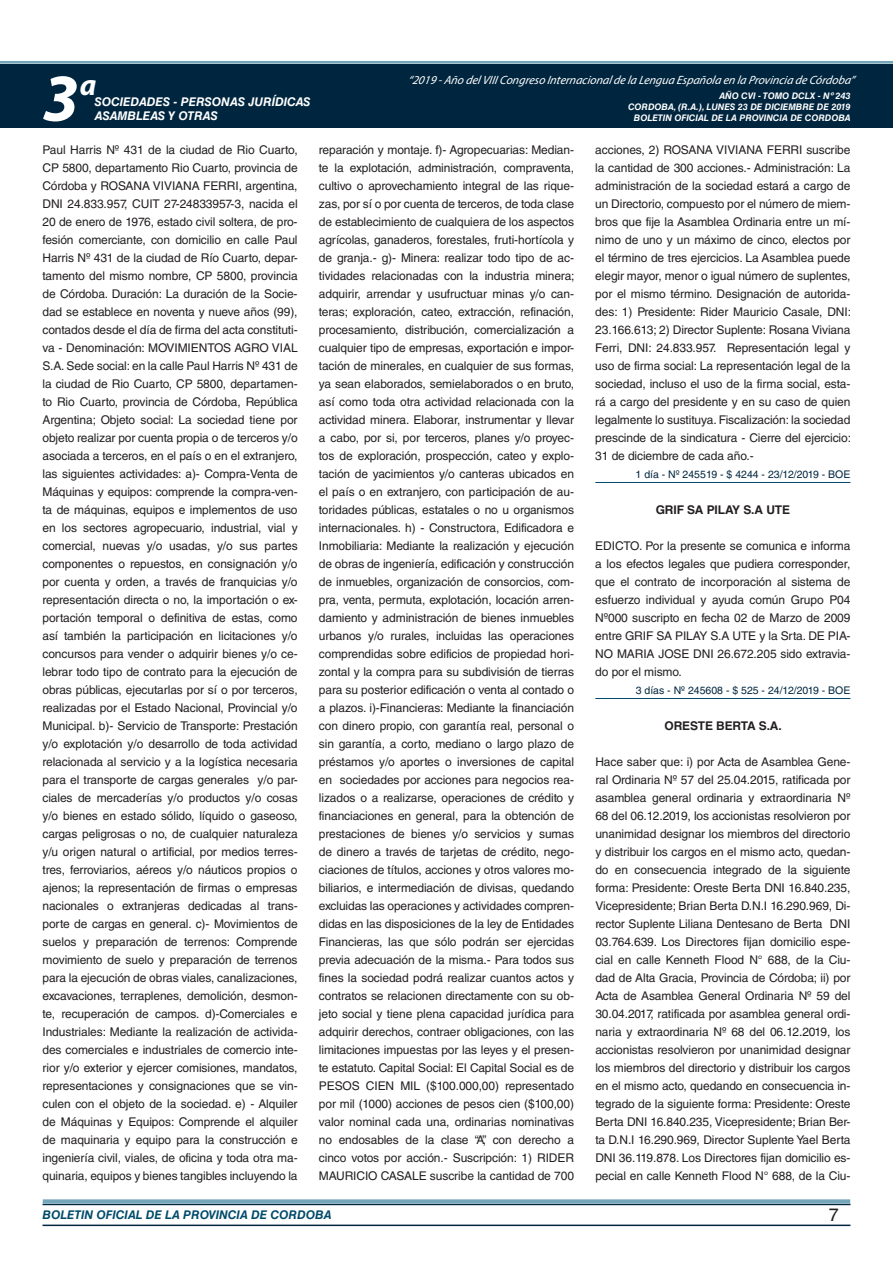
<style>
.page{position:relative;width:893px;height:1263px;background:#fff}
.page>*{position:absolute;margin:0;border:0;box-sizing:border-box;transform-origin:0 0}
.t1{font:italic 700 67.5px "Myriad Pro";color:#fff}
.t2{font:italic 700 30px "Myriad Pro";color:#fff}
.t3{font:18px "Helvetica LT Std";color:#231f20}
.t4{font:12px/18px "Helvetica LT Std";letter-spacing:-.01em;color:#231f20;text-align:justify}
.t5{font:italic 12px "Myriad Pro";color:#fff}
.t6{font:italic 700 12px "Helvetica LT Std";color:#fff}
.t7{font:italic 700 12px "Helvetica LT Std";color:#004b6c}
.t8{font:700 12px "Helvetica LT Std";letter-spacing:-.01em;color:#231f20}
.t9{font:10.5px "Helvetica LT Std";color:#00263f}
.t10{font:italic 700 9px/10.8px "Helvetica LT Std";color:#fff;text-align:right}
</style>
<div class="page">
<div style="left:0;top:61px;width:893px;height:6px;background:#fff;opacity:.75"></div>
<div style="left:0;top:64px;width:893px;height:64px;background:#00263f"></div>
<hr style="left:43px;top:1224px;width:807px;height:2px;background:#00263f">
<div style="left:42px;top:1198px;width:809px;height:8px;background:#fff;opacity:.75"></div>
<hr style="left:595px;top:482px;width:255px;height:1px;background:#004b6c">
<hr style="left:595px;top:698px;width:255px;height:1px;background:#004b6c">
<h2 class="t2" style="left:80px;top:66px;width:18px">a</h2>
<p class="t5" style="left:408px;top:72px;width:448px">“2019 -Año delVIIICongreso Internacionalde la Lengua Esp añola en la Provincia de Córdoba”</p>
<h1 class="t1" style="left:43px;top:54px;width:38px">3</h1>
<p class="t10" style="left:628px;top:91px;width:224px">AÑO CVI - TOMO DCLX - Nº 243<br>CORDOBA, (R.A.), LUNES 23 DE DICIEMBRE DE 2019<br>BOLETIN OFICIAL DE LA PROVINCIA DE CORDOBA</p>
<p class="t6" style="left:95px;top:94px;width:217px">SOCIEDADES - PERSONAS JURÍDICAS</p>
<p class="t6" style="left:95px;top:109px;width:125px">ASAMBLEAS Y OTRAS</p>
<p class="t4" style="left:43px;top:141px;width:257px">Paul Harris Nº 431 de la ciudad de Rio Cuarto, CP 5800, departamento Rio Cuarto, provincia de Córdoba y ROSANA VIVIANA FERRI, argentina, DNI 24.833.957, CUIT 27-24833957-3, nacida el 20 de enero de 1976, estado civil soltera, de pro&shy;fesión comerciante, con domicilio en calle Paul Harris Nº 431 de la ciudad de Río Cuarto, depar&shy;tamento del mismo nombre, CP 5800, provincia de Córdoba. Duración: La duración de la Socie&shy;dad se establece en noventa y nueve años (99), contados desde el día de firma del acta constituti&shy;va - Denominación: MOVIMIENTOS AGRO VIAL S.A. Sede social: en la calle Paul Harris Nº 431 de la ciudad de Rio Cuarto, CP 5800, departamen&shy;to Rio Cuarto, provincia de Córdoba, República Argentina; Objeto social: La sociedad tiene por objeto realizar por cuenta propia o de terceros y/o asociada a terceros, en el país o en el extranjero, las siguientes actividades: a)- Compra-Venta de Máquinas y equipos: comprende la compra-ven&shy;ta de máquinas, equipos e implementos de uso en los sectores agropecuario, industrial, vial y comercial, nuevas y/o usadas, y/o sus partes componentes o repuestos, en consignación y/o por cuenta y orden, a través de franquicias y/o representación directa o no, la importación o ex&shy;portación temporal o definitiva de estas, como así también la participación en licitaciones y/o concursos para vender o adquirir bienes y/o ce&shy;lebrar todo tipo de contrato para la ejecución de obras públicas, ejecutarlas por sí o por terceros, realizadas por el Estado Nacional, Provincial y/o Municipal. b)- Servicio de Transporte: Prestación y/o explotación y/o desarrollo de toda actividad relacionada al servicio y a la logística necesaria para el transporte de cargas generales y/o par&shy;ciales de mercaderías y/o productos y/o cosas y/o bienes en estado sólido, líquido o gaseoso, cargas peligrosas o no, de cualquier naturaleza y/u origen natural o artificial, por medios terres&shy;tres, ferroviarios, aéreos y/o náuticos propios o ajenos; la representación de firmas o empresas nacionales o extranjeras dedicadas al trans&shy;porte de cargas en general. c)- Movimientos de suelos y preparación de terrenos: Comprende movimiento de suelo y preparación de terrenos para la ejecución de obras viales, canalizaciones, excavaciones, terraplenes, demolición, desmon&shy;te, recuperación de campos. d)-Comerciales e Industriales: Mediante la realización de activida&shy;des comerciales e industriales de comercio inte&shy;rior y/o exterior y ejercer comisiones, mandatos, representaciones y consignaciones que se vin&shy;culen con el objeto de la sociedad. e) - Alquiler de Máquinas y Equipos: Comprende el alquiler de maquinaria y equipo para la construcción e ingeniería civil, viales, de oficina y toda otra ma&shy;quinaria, equipos y bienes tangibles incluyendo la</p>
<p class="t4" style="left:319px;top:141px;width:257px">reparación y montaje. f)- Agropecuarias: Median&shy;te la explotación, administración, compraventa, cultivo o aprovechamiento integral de las rique&shy;zas, por sí o por cuenta de terceros, de toda clase de establecimiento de cualquiera de los aspectos agrícolas, ganaderos, forestales, fruti-hortícola y de granja.- g)- Minera: realizar todo tipo de ac&shy;tividades relacionadas con la industria minera; adquirir, arrendar y usufructuar minas y/o can&shy;teras; exploración, cateo, extracción, refinación, procesamiento, distribución, comercialización a cualquier tipo de empresas, exportación e impor&shy;tación de minerales, en cualquier de sus formas, ya sean elaborados, semielaborados o en bruto, así como toda otra actividad relacionada con la actividad minera. Elaborar, instrumentar y llevar a cabo, por si, por terceros, planes y/o proyec&shy;tos de exploración, prospección, cateo y explo&shy;tación de yacimientos y/o canteras ubicados en el país o en extranjero, con participación de au&shy;toridades públicas, estatales o no u organismos internacionales. h) - Constructora, Edificadora e Inmobiliaria: Mediante la realización y ejecución de obras de ingeniería, edificación y construcción de inmuebles, organización de consorcios, com&shy;pra, venta, permuta, explotación, locación arren&shy;damiento y administración de bienes inmuebles urbanos y/o rurales, incluidas las operaciones comprendidas sobre edificios de propiedad hori&shy;zontal y la compra para su subdivisión de tierras para su posterior edificación o venta al contado o a plazos. i)-Financieras: Mediante la financiación con dinero propio, con garantía real, personal o sin garantía, a corto, mediano o largo plazo de préstamos y/o aportes o inversiones de capital en sociedades por acciones para negocios rea&shy;lizados o a realizarse, operaciones de crédito y financiaciones en general, para la obtención de prestaciones de bienes y/o servicios y sumas de dinero a través de tarjetas de crédito, nego&shy;ciaciones de títulos, acciones y otros valores mo&shy;biliarios, e intermediación de divisas, quedando excluidas las operaciones y actividades compren&shy;didas en las disposiciones de la ley de Entidades Financieras, las que sólo podrán ser ejercidas previa adecuación de la misma.- Para todos sus fines la sociedad podrá realizar cuantos actos y contratos se relacionen directamente con su ob&shy;jeto social y tiene plena capacidad jurídica para adquirir derechos, contraer obligaciones, con las limitaciones impuestas por las leyes y el presen&shy;te estatuto. Capital Social: El Capital Social es de PESOS CIEN MIL ($100.000,00) representado por mil (1000) acciones de pesos cien ($100,00) valor nominal cada una, ordinarias nominativas no endosables de la clase “A”, con derecho a cinco votos por acción.- Suscripción: 1) RIDER MAURICIO CASALE suscribe la cantidad de 700</p>
<p class="t4" style="left:595px;top:141px;width:257px">acciones, 2) ROSANA VIVIANA FERRI suscribe la cantidad de 300 acciones.- Administración: La administración de la sociedad estará a cargo de un Directorio, compuesto por el número de miem&shy;bros que fije la Asamblea Ordinaria entre un mí&shy;nimo de uno y un máximo de cinco, electos por el término de tres ejercicios. La Asamblea puede elegir mayor, menor o igual número de suplentes, por el mismo término. Designación de autorida&shy;des: 1) Presidente: Rider Mauricio Casale, DNI:<br>23.166.613; 2) Director Suplente: Rosana Viviana Ferri, DNI: 24.833.957. Representación legal y uso de firma social: La representación legal de la sociedad, incluso el uso de la firma social, esta&shy;rá a cargo del presidente y en su caso de quien legalmente lo sustituya. Fiscalización: la sociedad prescinde de la sindicatura - Cierre del ejercicio:<br>31 de diciembre de cada año.-</p>
<p class="t9" style="left:636px;top:468px;width:216px">1 día - Nº 245519 - $ 4244 - 23/12/2019 - BOE</p>
<p class="t8" style="left:656px;top:502px;width:136px">GRIF SA PILAY S.A UTE</p>
<p class="t4" style="left:595px;top:537px;width:257px">EDICTO. Por la presente se comunica e informa a los efectos legales que pudiera corresponder, que el contrato de incorporación al sistema de esfuerzo individual y ayuda común Grupo P04<br>Nº000 suscripto en fecha 02 de Marzo de 2009 entre GRIF SA PILAY S.A UTE y la Srta. DE PIA-NO MARIA JOSE DNI 26.672.205 sido extravia&shy;do por el mismo.</p>
<p class="t9" style="left:636px;top:684px;width:216px">3 días - Nº 245608 - $ 525 - 24/12/2019 - BOE</p>
<p class="t8" style="left:664px;top:718px;width:119px">ORESTE BERTA S.A.</p>
<p class="t4" style="left:595px;top:753px;width:257px">Hace saber que: i) por Acta de Asamblea Gene&shy;ral Ordinaria Nº 57 del 25.04.2015, ratificada por asamblea general ordinaria y extraordinaria Nº 68 del 06.12.2019, los accionistas resolvieron por unanimidad designar los miembros del directorio y distribuir los cargos en el mismo acto, quedan&shy;do en consecuencia integrado de la siguiente forma: Presidente: Oreste Berta DNI 16.840.235, Vicepresidente; Brian Berta D.N.I 16.290.969, Di&shy;rector Suplente Liliana Dentesano de Berta DNI 03.764.639. Los Directores fijan domicilio espe&shy;cial en calle Kenneth Flood N° 688, de la Ciu&shy;dad de Alta Gracia, Provincia de Córdoba; ii) por Acta de Asamblea General Ordinaria Nº 59 del 30.04.2017, ratificada por asamblea general ordi&shy;naria y extraordinaria Nº 68 del 06.12.2019, los accionistas resolvieron por unanimidad designar los miembros del directorio y distribuir los cargos en el mismo acto, quedando en consecuencia in&shy;tegrado de la siguiente forma: Presidente: Oreste Berta DNI 16.840.235, Vicepresidente; Brian Ber&shy;ta D.N.I 16.290.969, Director Suplente Yael Berta DNI 36.119.878. Los Directores fijan domicilio es&shy;pecial en calle Kenneth Flood N° 688, de la Ciu-</p>
<p class="t7" style="left:43px;top:1208px;width:290px">BOLETIN OFICIAL DE LA PROVINCIA DE CORDOBA</p>
<h3 class="t3" style="left:829px;top:1204px;width:12px">7</h3>
</div>
